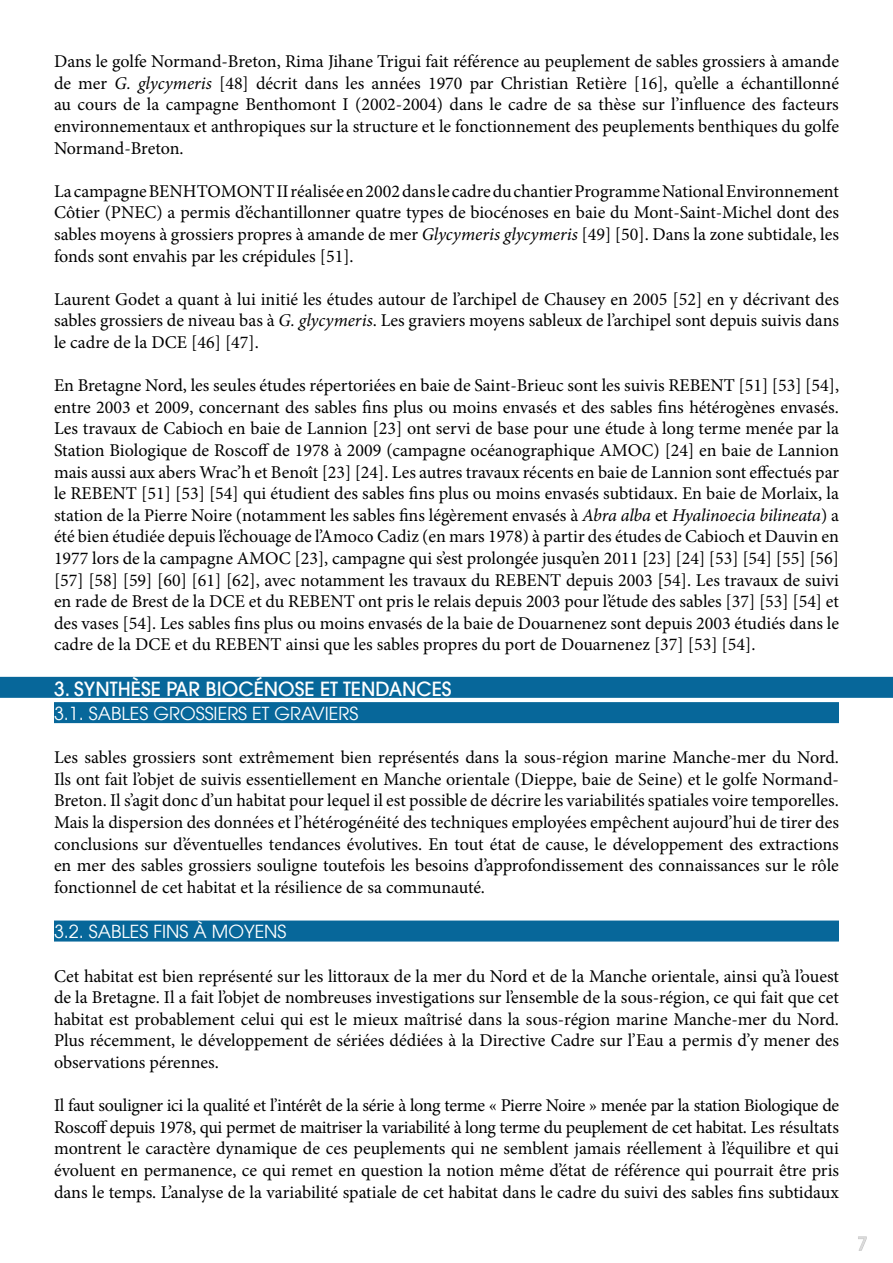
<style>
.page{position:relative;width:893px;height:1263px;background:#fff}
.page>*{position:absolute;margin:0;border:0;box-sizing:border-box;transform-origin:0 0}
.t1{font:500 19.5px "Avant Garde LT";color:#fff}
.t2{font:18px/21.6px "Minion Pro";color:#000;text-align:justify}
.t3{font:18px "Avant Garde LT";color:#fff}
.s1{font-style:italic}
</style>
<div class="page">
<svg style="left:858px;top:1236px;width:9px;height:15px"></svg>
<div style="left:0;top:677px;width:893px;height:21px;background:#07679a"></div>
<div style="left:54px;top:702px;width:785px;height:21px;background:#07679a"></div>
<div style="left:54px;top:920px;width:785px;height:21px;background:#07679a"></div>
<p class="t2" style="left:54px;top:51px;width:786px">Dans le golfe Normand-Breton, Rima Jihane Trigui fait référence au peuplement de sables grossiers à amande de mer <span class="s1">G. glycymeris</span> [48] décrit dans les années 1970 par Christian Retière [16], qu’elle a échantillonné au cours de la campagne Benthomont I (2002-2004) dans le cadre de sa thèse sur l’influence des facteurs environnementaux et anthropiques sur la structure et le fonctionnement des peuplements benthiques du golfe Normand-Breton.</p>
<p class="t2" style="left:54px;top:180px;width:786px">La campagne BENHTOMONT II réalisée en 2002 dans le cadre du chantier Programme National Environnement Côtier (PNEC) a permis d’échantillonner quatre types de biocénoses en baie du Mont-Saint-Michel dont des sables moyens à grossiers propres à amande de mer <span class="s1">Glycymeris glycymeris</span> [49] [50]. Dans la zone subtidale, les fonds sont envahis par les crépidules [51].</p>
<p class="t2" style="left:54px;top:288px;width:786px">Laurent Godet a quant à lui initié les études autour de l’archipel de Chausey en 2005 [52] en y décrivant des sables grossiers de niveau bas à <span class="s1">G. glycymeris</span>. Les graviers moyens sableux de l’archipel sont depuis suivis dans le cadre de la DCE [46] [47].</p>
<p class="t2" style="left:54px;top:375px;width:787px">En Bretagne Nord, les seules études répertoriées en baie de Saint-Brieuc sont les suivis REBENT [51] [53] [54], entre 2003 et 2009, concernant des sables fins plus ou moins envasés et des sables fins hétérogènes envasés.<br>Les travaux de Cabioch en baie de Lannion [23] ont servi de base pour une étude à long terme menée par la Station Biologique de Roscoff de 1978 à 2009 (campagne océanographique AMOC) [24] en baie de Lannion mais aussi aux abers Wrac’h et Benoît [23] [24]. Les autres travaux récents en baie de Lannion sont effectués par le REBENT [51] [53] [54] qui étudient des sables fins plus ou moins envasés subtidaux. En baie de Morlaix, la station de la Pierre Noire (notamment les sables fins légèrement envasés à <span class="s1">Abra alba</span> et <span class="s1">Hyalinoecia bilineata</span>) a été bien étudiée depuis l’échouage de l’Amoco Cadiz (en mars 1978) à partir des études de Cabioch et Dauvin en 1977 lors de la campagne AMOC [23], campagne qui s’est prolongée jusqu’en 2011 [23] [24] [53] [54] [55] [56] [57] [58] [59] [60] [61] [62], avec notamment les travaux du REBENT depuis 2003 [54]. Les travaux de suivi en rade de Brest de la DCE et du REBENT ont pris le relais depuis 2003 pour l’étude des sables [37] [53] [54] et des vases [54]. Les sables fins plus ou moins envasés de la baie de Douarnenez sont depuis 2003 étudiés dans le cadre de la DCE et du REBENT ainsi que les sables propres du port de Douarnenez [37] [53] [54].</p>
<p class="t1" style="left:54px;top:677px;width:399px">3. SYNTHÈSE PAR BIOCÉNOSE ET TENDANCES</p>
<p class="t3" style="left:54px;top:703px;width:306px">3.1. SABLES GROSSIERS ET GRAVIERS</p>
<p class="t2" style="left:54px;top:747px;width:786px">Les sables grossiers sont extrêmement bien représentés dans la sous-région marine Manche-mer du Nord.<br>Ils ont fait l’objet de suivis essentiellement en Manche orientale (Dieppe, baie de Seine) et le golfe Normand-Breton. Il s’agit donc d’un habitat pour lequel il est possible de décrire les variabilités spatiales voire temporelles.<br>Mais la dispersion des données et l’hétérogénéité des techniques employées empêchent aujourd’hui de tirer des conclusions sur d’éventuelles tendances évolutives. En tout état de cause, le développement des extractions en mer des sables grossiers souligne toutefois les besoins d’approfondissement des connaissances sur le rôle fonctionnel de cet habitat et la résilience de sa communauté.</p>
<p class="t3" style="left:54px;top:921px;width:234px">3.2. SABLES FINS À MOYENS</p>
<p class="t2" style="left:54px;top:965px;width:787px">Cet habitat est bien représenté sur les littoraux de la mer du Nord et de la Manche orientale, ainsi qu’à l’ouest de la Bretagne. Il a fait l’objet de nombreuses investigations sur l’ensemble de la sous-région, ce qui fait que cet habitat est probablement celui qui est le mieux maîtrisé dans la sous-région marine Manche-mer du Nord.<br>Plus récemment, le développement de sériées dédiées à la Directive Cadre sur l’Eau a permis d’y mener des observations pérennes.</p>
<p class="t2" style="left:54px;top:1095px;width:787px">Il faut souligner ici la qualité et l’intérêt de la série à long terme « Pierre Noire » menée par la station Biologique de Roscoff depuis 1978, qui permet de maitriser la variabilité à long terme du peuplement de cet habitat. Les résultats montrent le caractère dynamique de ces peuplements qui ne semblent jamais réellement à l’équilibre et qui évoluent en permanence, ce qui remet en question la notion même d’état de référence qui pourrait être pris dans le temps. L’analyse de la variabilité spatiale de cet habitat dans le cadre du suivi des sables fins subtidaux</p>
</div>
